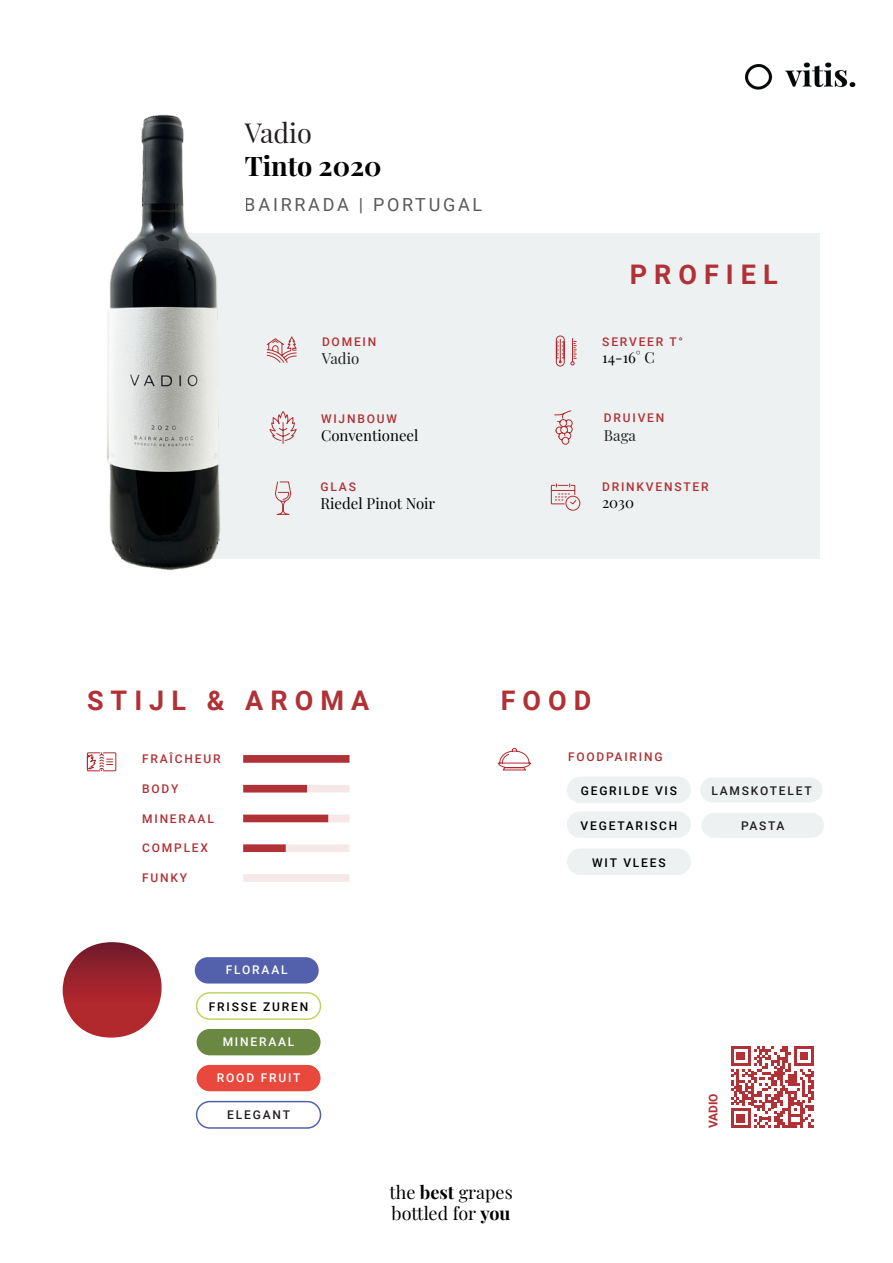
<style>
.page{position:relative;width:893px;height:1263px;background:#fff}
.page>*{position:absolute;margin:0;border:0;box-sizing:border-box;transform-origin:0 0}
.t1{font:700 27px "Roboto";letter-spacing:.26em;color:#b03136}
.t2{font:700 27px/32.4px "Playfair Display";color:#000001}
.t3{font:18px/21.6px "Playfair Display";color:#000001}
.t4{font:18px "Roboto";letter-spacing:.15em;color:#231f20}
.t5{font:15px "Playfair Display";color:#000001}
.t6{font:15px "Playfair Display";color:#231f20}
.t7{font:500 12px "Roboto";letter-spacing:.15em;color:#b03136}
.t8{font:500 12px "Roboto";letter-spacing:.15em;color:#231f20}
.t9{font:500 12px "Roboto";letter-spacing:.15em;color:#000001}
.t10{font:500 12px "Roboto";letter-spacing:.15em;color:#fff}
.t11{font:500 12px "Roboto";letter-spacing:.15em;color:#000}
.t12{font:700 12px "Roboto";color:#b03136}
.s1{font-weight:400;color:#231f20}
.s2{font-weight:700}
</style>
<div class="page">
<div style="left:159px;top:234px;width:661px;height:325px;background:#edf1f2"></div>
<svg style="left:266px;top:336px;width:31px;height:27px"></svg>
<svg style="left:269px;top:411px;width:28px;height:33px"></svg>
<svg style="left:555px;top:335px;width:22px;height:32px"></svg>
<svg style="left:275px;top:481px;width:16px;height:34px"></svg>
<svg style="left:550px;top:483px;width:31px;height:28px"></svg>
<svg style="left:554px;top:410px;width:19px;height:35px"></svg>
<svg style="left:86px;top:752px;width:31px;height:20px"></svg>
<svg style="left:243px;top:755px;width:106px;height:8px"></svg>
<div style="left:243px;top:785px;width:106px;height:7px;background:#f6e8e8"></div>
<div style="left:243px;top:785px;width:64px;height:7px;background:#b03136"></div>
<div style="left:243px;top:815px;width:106px;height:7px;background:#f6e8e8"></div>
<div style="left:243px;top:815px;width:85px;height:7px;background:#b03136"></div>
<div style="left:243px;top:844px;width:106px;height:8px;background:#f6e8e8"></div>
<svg style="left:243px;top:844px;width:43px;height:8px"></svg>
<div style="left:243px;top:874px;width:106px;height:8px;background:#f6e8e8"></div>
<svg style="left:497px;top:747px;width:35px;height:24px"></svg>
<div style="left:567px;top:777px;width:124px;height:26px;background:#edf1f2;border-radius:13px"></div>
<svg style="left:63px;top:942px;width:99px;height:95px"></svg>
<div style="left:699px;top:777px;width:124px;height:26px;background:#edf1f2;border-radius:13px"></div>
<div style="left:699px;top:776px;width:125px;height:28px;border:2px solid #fff;border-radius:13px"></div>
<div style="left:567px;top:811px;width:124px;height:27px;background:#edf1f2;border-radius:13px"></div>
<img style="left:107px;top:114px;width:146px;height:457px">
<div style="left:196px;top:992px;width:125px;height:28px;border:2px solid #bed566;border-radius:13px"></div>
<div style="left:197px;top:1029px;width:124px;height:26px;background:#6a8842;border-radius:13px"></div>
<div style="left:195px;top:957px;width:124px;height:26px;background:#5360ac;border-radius:13px"></div>
<div style="left:197px;top:1065px;width:124px;height:26px;background:#e9483c;border-radius:13px"></div>
<div style="left:196px;top:1101px;width:125px;height:28px;border:2px solid #5360ac;border-radius:13px"></div>
<div style="left:701px;top:812px;width:124px;height:26px;background:#edf1f2;border-radius:13px"></div>
<div style="left:700px;top:811px;width:125px;height:28px;border:2px solid #fff;border-radius:13px"></div>
<div style="left:567px;top:848px;width:124px;height:27px;background:#edf1f2;border-radius:13px"></div>
<img style="left:745px;top:62px;width:111px;height:28px">
<svg style="left:731px;top:1046px;width:83px;height:82px"></svg>
<p class="t2" style="left:245px;top:115px;width:138px"><span class="s1">Vadio<br></span>Tinto 2020</p>
<h2 class="t4" style="left:245px;top:192px;width:239px">BAIRRADA | PORTUGAL</h2>
<p class="t7" style="left:322px;top:333px;width:56px">DOMEIN</p>
<p class="t1" style="left:630px;top:256px;width:149px">PROFIEL</p>
<p class="t7" style="left:602px;top:333px;width:82px">SERVEER T°</p>
<p class="t6" style="left:322px;top:347px;width:39px">Vadio</p>
<p class="t5" style="left:602px;top:346px;width:54px">14-16° C</p>
<p class="t7" style="left:321px;top:411px;width:77px">WIJNBOUW</p>
<p class="t5" style="left:321px;top:423px;width:99px">Conventioneel</p>
<p class="t7" style="left:604px;top:410px;width:62px">DRUIVEN</p>
<p class="t6" style="left:604px;top:423px;width:34px">Baga</p>
<p class="t7" style="left:321px;top:478px;width:37px">GLAS</p>
<p class="t7" style="left:602px;top:478px;width:108px">DRINKVENSTER</p>
<p class="t5" style="left:321px;top:491px;width:116px">Riedel Pinot Noir</p>
<p class="t5" style="left:602px;top:491px;width:33px">2030</p>
<p class="t1" style="left:87px;top:681px;width:284px">STIJL &amp; AROMA</p>
<p class="t1" style="left:501px;top:681px;width:92px">FOOD</p>
<p class="t7" style="left:142px;top:751px;width:80px">FRAÎCHEUR</p>
<p class="t7" style="left:142px;top:780px;width:38px">BODY</p>
<p class="t7" style="left:142px;top:810px;width:73px">MINERAAL</p>
<p class="t7" style="left:142px;top:840px;width:67px">COMPLEX</p>
<p class="t7" style="left:142px;top:870px;width:47px">FUNKY</p>
<p class="t10" style="left:226px;top:962px;width:63px">FLORAAL</p>
<p class="t11" style="left:209px;top:998px;width:101px">FRISSE ZUREN</p>
<p class="t10" style="left:223px;top:1033px;width:73px">MINERAAL</p>
<p class="t10" style="left:217px;top:1069px;width:85px">ROOD FRUIT</p>
<p class="t8" style="left:227px;top:1106px;width:64px">ELEGANT</p>
<p class="t7" style="left:568px;top:748px;width:96px">FOODPAIRING</p>
<p class="t9" style="left:581px;top:782px;width:98px">GEGRILDE VIS</p>
<p class="t8" style="left:711px;top:782px;width:102px">LAMSKOTELET</p>
<p class="t8" style="left:744px;top:782px;width:37px">EEND</p>
<p class="t9" style="left:581px;top:817px;width:98px">VEGETARISCH</p>
<p class="t9" style="left:592px;top:854px;width:75px">WIT VLEES</p>
<p class="t8" style="left:741px;top:818px;width:45px">PASTA</p>
<p class="t8" style="left:745px;top:818px;width:37px">EEND</p>
<p class="t3" style="left:389px;top:1180px;width:125px">the <span class="s2">best</span> grapes bottled for <span class="s2">you</span></p>
<p class="t12" style="left:705px;top:1128px;width:37px;rotate:-90deg">VADIO</p>
</div>
